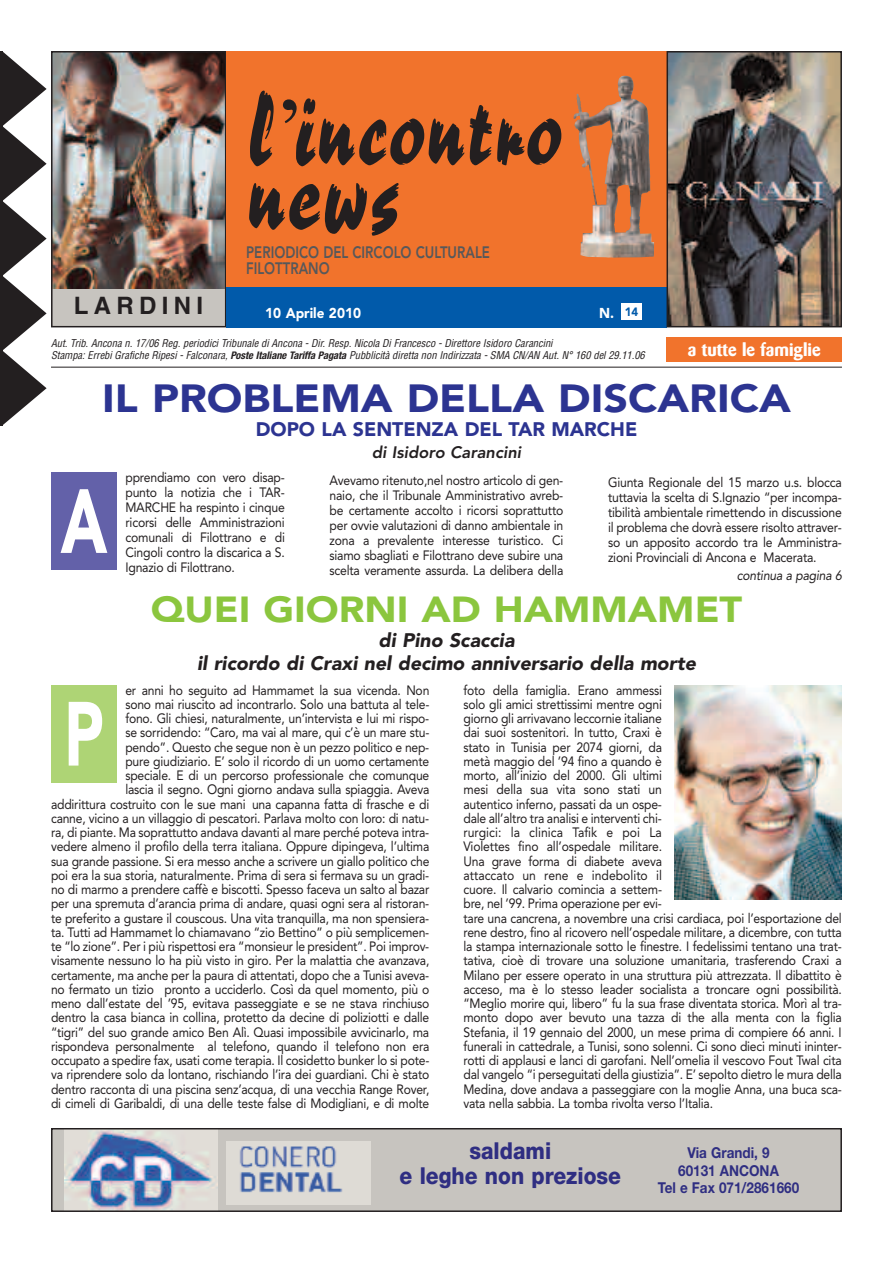
<style>
.page{position:relative;width:893px;height:1263px;background:#fff}
.page>*{position:absolute;margin:0;border:0;box-sizing:border-box;transform-origin:0 0}
.t1{font:97.5px "Reporter Two";letter-spacing:.025em;color:#231f20}
.t2{font:900 90px "Avenir";color:#fff;scale:.7 1}
.t3{font:900 39px "Avenir";color:#2c3491;scale:1.1 1}
.t4{font:900 36px "Avenir";color:#8bc63e;scale:1.1 1}
.t5{font:700 24px "Helvetica";letter-spacing:.22em;color:#231f20}
.t6{font:800 23.4px/24.3px "Helvetica Neue";color:#2f2e82;text-align:center;scale:.9 1}
.t7{font:italic 900 19.5px/22.5px "Avenir";color:#231f20;text-align:center}
.t8{font:900 19.5px "Avenir";color:#2c3491}
.t9{font:700 18px "Barmeno";color:#fff}
.t10{font:800 16.5px/15.8px "Avenir";color:#57585a;scale:.8 1}
.t11{font:italic 800 16.5px "Avenir";color:#231f20}
.t12{font:700 15px/17.2px "Helvetica Neue";color:#2f2e82;text-align:center;scale:.9 1}
.t13{font:900 14.25px "Avenir";color:#fff;scale:.95 1}
.t14{font:13.5px/14.2px "Avenir";letter-spacing:-.015em;color:#231f20;text-align:right;scale:.9 1}
.t15{font:13.5px/15px "Avenir";letter-spacing:-.015em;color:#231f20;text-align:justify;scale:.91 1}
.t16{font:italic 13.5px "Avenir";letter-spacing:-.015em;color:#231f20;scale:.91 1}
.t17{font:900 12px "Avenir";color:#015aaa;scale:.95 1}
.t18{font:italic condensed 10.5px/12px "Helvetica";letter-spacing:-.005em;color:#231f20}
.s1{font-family:"Times"}
.s2{font-family:"Helvetica Neue";font-weight:700}
</style>
<div class="page">
<div style="left:52px;top:52px;width:174px;height:275px;background:#c7c4bf"></div>
<img style="left:54px;top:54px;width:169px;height:234px">
<div style="left:51px;top:51px;width:175px;height:276px;border:2px solid #231f20"></div>
<div style="left:226px;top:286px;width:440px;height:41px;background:#015aaa"></div>
<div style="left:226px;top:51px;width:440px;height:236px;background:#f1732c"></div>
<img style="left:574px;top:94px;width:80px;height:164px">
<div style="left:621px;top:303px;width:21px;height:17px;background:#fff"></div>
<hr style="left:51px;top:367px;width:791px;height:1px;background:#231f20">
<img style="left:669px;top:54px;width:170px;height:270px">
<div style="left:666px;top:51px;width:176px;height:276px;border:2px solid #231f20"></div>
<div style="left:51px;top:472px;width:66px;height:98px;background:#6361a9"></div>
<svg style="left:3px;top:52px;width:44px;height:373px"></svg>
<hr style="left:0;top:51px;width:3px;height:374px;background:#231f20">
<div style="left:666px;top:337px;width:176px;height:24px;background:#f1732c"></div>
<div style="left:52px;top:1129px;width:789px;height:82px;background:#c7c4bf"></div>
<img style="left:65px;top:1131px;width:152px;height:78px">
<div style="left:51px;top:1128px;width:791px;height:84px;border:2px solid #231f20"></div>
<div style="left:51px;top:685px;width:66px;height:97px;background:#aed475"></div>
<img style="left:675px;top:685px;width:167px;height:214px">
<img style="left:226px;top:1142px;width:144px;height:62px">
<h1 class="t1" style="left:248px;top:88px;width:316px">l<span class="s1">’</span>incontro</h1>
<h1 class="t1" style="left:248px;top:153px;width:153px">news</h1>
<p class="t10" style="left:246px;top:246px;width:306px">PERIODICO DEL CIRCOLO CULTURALE<br>FILOTTRANO</p>
<h3 class="t5" style="left:74px;top:296px;width:131px">LARDINI</h3>
<p class="t13" style="left:265px;top:307px;width:102px">10 Aprile 2010</p>
<p class="t13" style="left:599px;top:307px;width:17px">N.</p>
<p class="t17" style="left:625px;top:307px;width:16px">14</p>
<p class="t18" style="left:51px;top:337px;width:595px">Aut. Trib. Ancona n. 17/06 Reg. periodici Tribunale di Ancona - Dir. Resp. Nicola Di Francesco - Direttore Isidoro Carancini<br>Stampa: Errebi Grafiche Ripesi - Falconara, <span class="s2">Poste Italiane Tariffa Pagata</span> Pubblicità diretta non Indirizzata - SMA CN/AN Aut. N° 160 del 29.11.06</p>
<h3 class="t9" style="left:688px;top:340px;width:134px">a tutte le famiglie</h3>
<h3 class="t3" style="left:102px;top:383px;width:627px">IL PROBLEMA DELLA DISCARICA</h3>
<h3 class="t8" style="left:256px;top:421px;width:383px">DOPO LA SENTENZA DEL TAR MARCHE</h3>
<p class="t11" style="left:372px;top:445px;width:151px">di Isidoro Carancini</p>
<h2 class="t2" style="left:61px;top:485px;width:68px">A</h2>
<p class="t15" style="left:125px;top:471px;width:177px">pprendiamo con vero disap&shy;punto la notizia che i TAR-MARCHE ha respinto i cinque ricorsi delle Amministrazioni comunali di Filottrano e di Cingoli contro la discarica a S.<br>Ignazio di Filottrano.</p>
<p class="t15" style="left:330px;top:474px;width:259px">Avevamo ritenuto,nel nostro articolo di gen&shy;naio, che il Tribunale Amministrativo avreb&shy;be certamente accolto i ricorsi soprattutto per ovvie valutazioni di danno ambientale in zona a prevalente interesse turistico. Ci siamo sbagliati e Filottrano deve subire una scelta veramente assurda. La delibera della</p>
<p class="t15" style="left:608px;top:476px;width:258px">Giunta Regionale del 15 marzo u.s. blocca tuttavia la scelta di S.Ignazio “per incompa&shy;tibilità ambientale rimettendo in discussione il problema che dovrà essere risolto attraver&shy;so un apposito accordo tra le Amministra&shy;zioni Provinciali di Ancona e Macerata.</p>
<p class="t16" style="left:737px;top:570px;width:117px">continua a pagina 6</p>
<h3 class="t4" style="left:151px;top:594px;width:539px">QUEI GIORNI AD HAMMAMET</h3>
<h3 class="t7" style="left:197px;top:631px;width:500px">di Pino Scaccia<br>il ricordo di Craxi nel decimo anniversario della morte</h3>
<p class="t14" style="left:51px;top:684px;width:422px">er anni ho seguito ad Hammamet la sua vicenda. Non<br>sono mai riuscito ad incontrarlo. Solo una battuta al tele-<br>fono. Gli chiesi, naturalmente, un’intervista e lui mi rispo-<br>se sorridendo: “Caro, ma vai al mare, qui c’è un mare stu-<br>pendo”. Questo che segue non è un pezzo politico e nep-<br>pure giudiziario. E’ solo il ricordo di un uomo certamente<br>speciale. E di un percorso professionale che comunque<br>lascia il segno. Ogni giorno andava sulla spiaggia. Aveva<br>addirittura costruito con le sue mani una capanna fatta di frasche e di canne, vicino a un villaggio di pescatori. Parlava molto con loro: di natu&shy;ra, di piante. Ma soprattutto andava davanti al mare perché poteva intra&shy;vedere almeno il profilo della terra italiana. Oppure dipingeva, l’ultima sua grande passione. Si era messo anche a scrivere un giallo politico che poi era la sua storia, naturalmente. Prima di sera si fermava su un gradi&shy;no di marmo a prendere caffè e biscotti. Spesso faceva un salto al bazar per una spremuta d’arancia prima di andare, quasi ogni sera al ristoran&shy;te preferito a gustare il couscous. Una vita tranquilla, ma non spensiera&shy;ta. Tutti ad Hammamet lo chiamavano “zio Bettino” o più semplicemen&shy;te “lo zione”. Per i più rispettosi era “monsieur le president”. Poi improv&shy;visamente nessuno lo ha più visto in giro. Per la malattia che avanzava, certamente, ma anche per la paura di attentati, dopo che a Tunisi aveva&shy;no fermato un tizio pronto a ucciderlo. Così da quel momento, più o meno dall’estate del ’95, evitava passeggiate e se ne stava rinchiuso dentro la casa bianca in collina, protetto da decine di poliziotti e dalle “tigri” del suo grande amico Ben Alì. Quasi impossibile avvicinarlo, ma rispondeva personalmente al telefono, quando il telefono non era occupato a spedire fax, usati come terapia. Il cosidetto bunker lo si pote&shy;va riprendere solo da lontano, rischiando l’ira dei guardiani. Chi è stato dentro racconta di una piscina senz’acqua, di una vecchia Range Rover, di cimeli di Garibaldi, di una delle teste false di Modigliani, e di molte</p>
<p class="t14" style="left:463px;top:684px;width:422px;text-align:left">foto della famiglia. Erano ammessi<br>solo gli amici strettissimi mentre ogni<br>giorno gli arrivavano leccornie italiane<br>dai suoi sostenitori. In tutto, Craxi è<br>stato in Tunisia per 2074 giorni, da<br>metà maggio del ’94 fino a quando è<br>morto, all’inizio del 2000. Gli ultimi<br>mesi della sua vita sono stati un<br>autentico inferno, passati da un ospe-<br>dale all’altro tra analisi e interventi chi-<br>rurgici: la clinica Tafik e poi La<br>Violettes fino all’ospedale militare.<br>Una grave forma di diabete aveva<br>attaccato un rene e indebolito il<br>cuore. Il calvario comincia a settem-<br>bre, nel ’99. Prima operazione per evi-<br>tare una cancrena, a novembre una crisi cardiaca, poi l’esportazione del rene destro, fino al ricovero nell’ospedale militare, a dicembre, con tutta la stampa internazionale sotto le finestre. I fedelissimi tentano una trat&shy;tativa, cioè di trovare una soluzione umanitaria, trasferendo Craxi a Milano per essere operato in una struttura più attrezzata. Il dibattito è acceso, ma è lo stesso leader socialista a troncare ogni possibilità. “Meglio morire qui, libero” fu la sua frase diventata storica. Morì al tra&shy;monto dopo aver bevuto una tazza di the alla menta con la figlia Stefania, il 19 gennaio del 2000, un mese prima di compiere 66 anni. I funerali in cattedrale, a Tunisi, sono solenni. Ci sono dieci minuti ininter&shy;rotti di applausi e lanci di garofani. Nell’omelia il vescovo Fout Twal cita dal vangelo “i perseguitati della giustizia”. E’ sepolto dietro le mura della Medina, dove andava a passeggiare con la moglie Anna, una buca sca&shy;vata nella sabbia. La tomba rivolta verso l’Italia.</p>
<h2 class="t2" style="left:64px;top:697px;width:58px">P</h2>
<h3 class="t6" style="left:400px;top:1141px;width:248px">saldami<br>e leghe non preziose</h3>
<p class="t12" style="left:658px;top:1144px;width:158px">Via Grandi, 9<br>60131 ANCONA<br>Tel e Fax 071/2861660</p>
</div>
